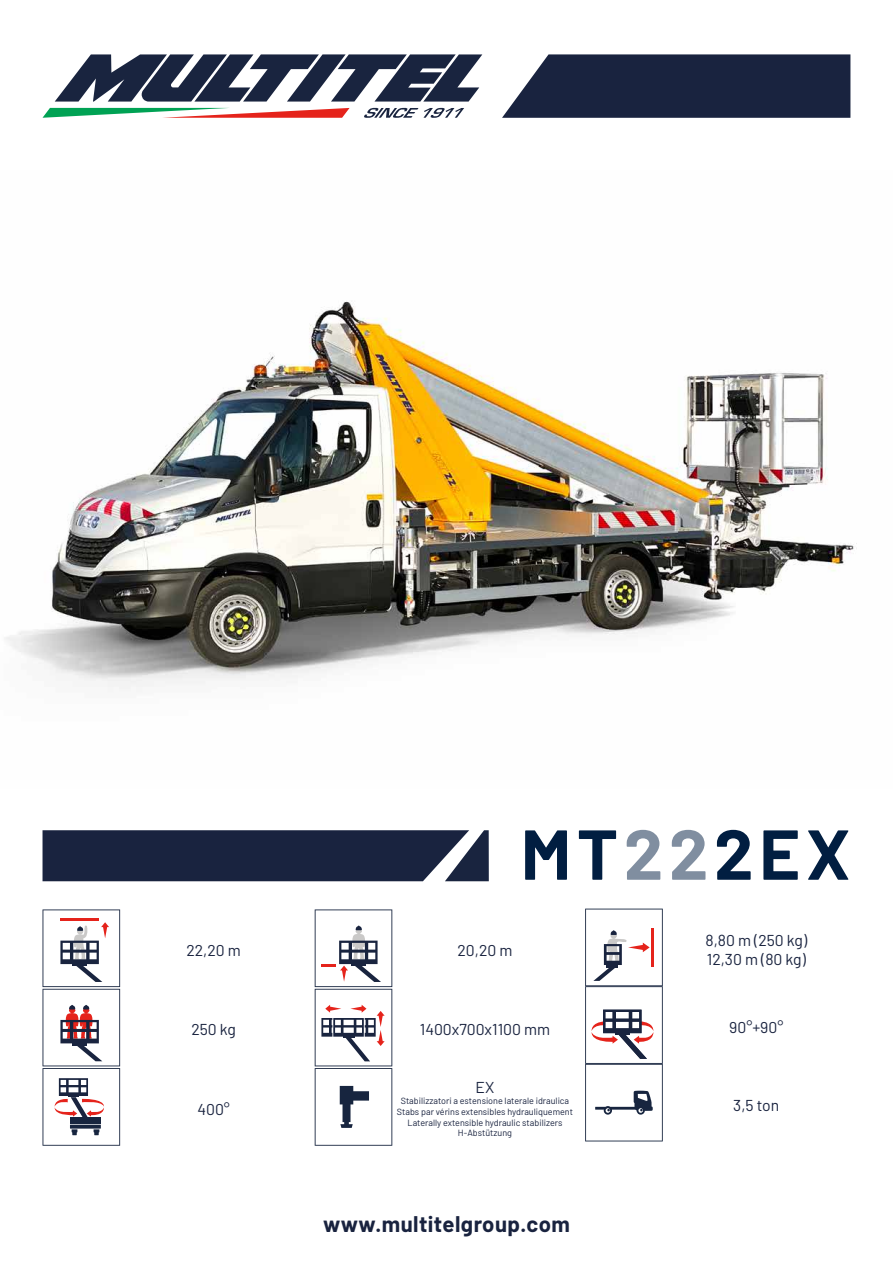
<style>
.page{position:relative;width:893px;height:1263px;background:#fff}
.page>*{position:absolute;margin:0;border:0;box-sizing:border-box;transform-origin:0 0}
.t1{font:700 70.5px "Barlow";letter-spacing:.08em;color:#011e41}
.t2{font:700 22.05px "Barlow";letter-spacing:.02em;color:#19233f}
.t3{font:15.75px/18.9px "Barlow";color:#19233f}
.t4{font:9px/10.8px "Barlow";color:#19233f;text-align:center}
.s1{color:#808ea0}
</style>
<div class="page">
<svg style="left:43px;top:108px;width:307px;height:10px"></svg>
<svg style="left:364px;top:108px;width:100px;height:10px"></svg>
<svg style="left:55px;top:54px;width:427px;height:48px"></svg>
<svg style="left:502px;top:54px;width:348px;height:64px;background:#2a334d"></svg>
<img style="left:5px;top:301px;width:852px;height:388px">
<svg style="left:43px;top:909px;width:77px;height:237px"></svg>
<svg style="left:315px;top:909px;width:77px;height:237px"></svg>
<svg style="left:585px;top:909px;width:78px;height:232px"></svg>
<div style="left:43px;top:830px;width:446px;height:51px;background:#19233f"></div>
<h1 class="t1" style="left:521px;top:802px;width:331px">MT<span class="s1">22</span>2EX</h1>
<h3 class="t3" style="left:186px;top:940px;width:56px">22,20 m</h3>
<h3 class="t3" style="left:457px;top:940px;width:57px">20,20 m</h3>
<h3 class="t3" style="left:705px;top:929px;width:103px">8,80 m (250 kg)<br>12,30 m (80 kg)</h3>
<h3 class="t3" style="left:191px;top:1019px;width:46px">250 kg</h3>
<h3 class="t3" style="left:420px;top:1019px;width:132px">1400x700x1100 mm</h3>
<h3 class="t3" style="left:729px;top:1016px;width:56px">90°+90°</h3>
<h3 class="t3" style="left:197px;top:1098px;width:34px">400°</h3>
<h3 class="t3" style="left:476px;top:1077px;width:20px">EX</h3>
<p class="t4" style="left:397px;top:1095px;width:178px">Stabilizzatori a estensione laterale idraulica Stabs par vérins extensibles hydrauliquement Laterally extensible hydraulic stabilizers H-Abstützung</p>
<h3 class="t3" style="left:733px;top:1094px;width:48px">3,5 ton</h3>
<h2 class="t2" style="left:323px;top:1207px;width:248px">www.multitelgroup.com</h2>
</div>
